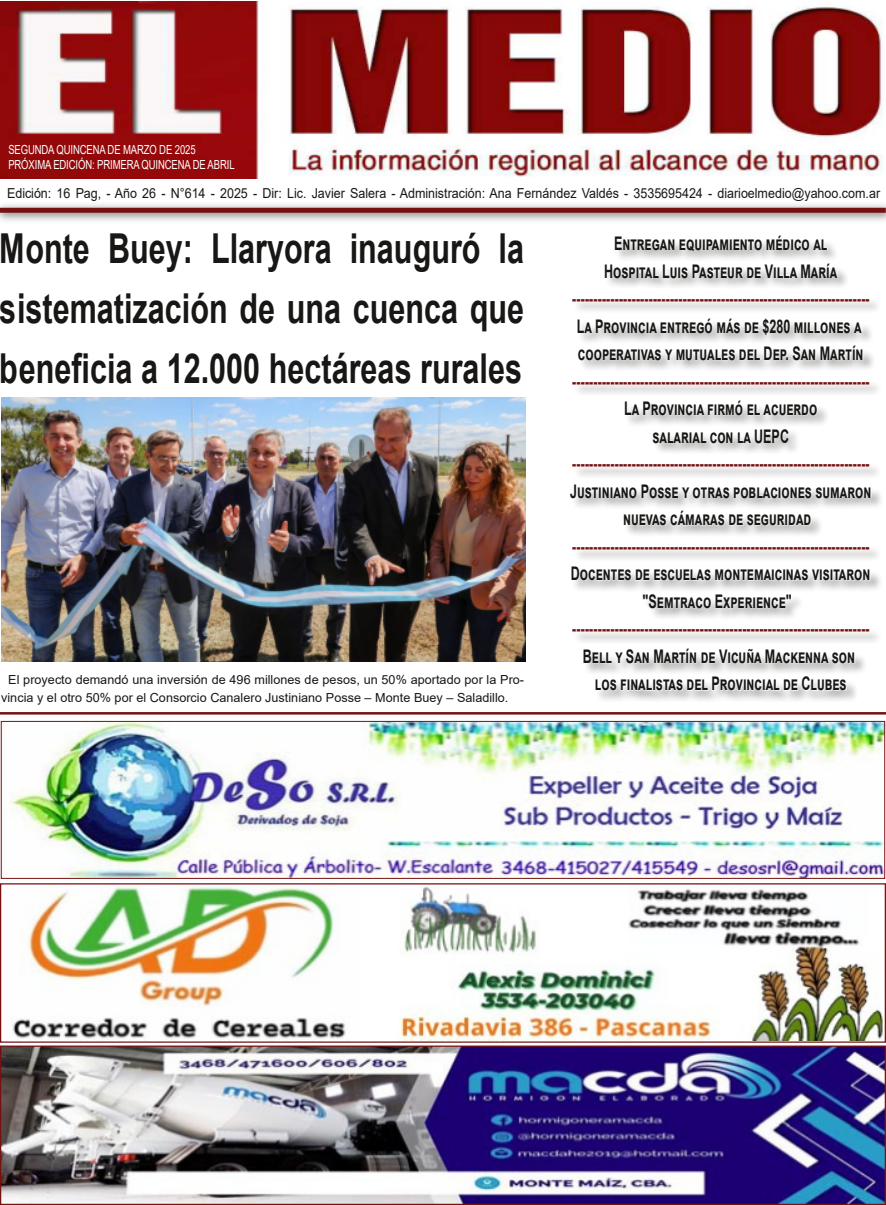
<style>
.page{position:relative;width:886px;height:1205px;background:#fff}
.page>*{position:absolute;margin:0;border:0;box-sizing:border-box;transform-origin:0 0}
.t1{font:700 41.25px/60px "Arial";color:#181715;text-align:justify;scale:.74 1}
.t2{font:700 18.75px/27.5px "Arial";color:#181715;text-align:center;scale:.67 1}
.t3{font:700 18.75px "Arial";color:#761112;scale:.68 1}
.t4{font:13.75px "Arial";color:#181715;scale:.91 1}
.t5{font:12.5px/18px "Arial";letter-spacing:.005em;color:#181715}
.t6{font:12.5px/15px "Arial";letter-spacing:-.01em;color:#fff;scale:.76 1}
</style>
<div class="page">
<img style="left:0;top:1px;width:883px;height:177px">
<div style="left:0;top:208px;width:886px;height:5px;background:#761112"></div>
<img style="left:2px;top:1047px;width:882px;height:156px">
<div style="left:0;top:1045px;width:886px;height:160px;border:1px solid #761112"></div>
<img style="left:12px;top:885px;width:872px;height:155px">
<div style="left:0;top:883px;width:886px;height:159px;border:1px solid #761112"></div>
<hr style="left:0;top:712px;width:886px;height:2px;background:#761112">
<img style="left:11px;top:723px;width:872px;height:153px">
<div style="left:1px;top:721px;width:884px;height:157px;border:1px solid #761112"></div>
<img style="left:1px;top:397px;width:524px;height:264px">
<div style="left:550px;top:236px;width:336px;height:480px;background:#181715;opacity:.5"></div>
<p class="t6" style="left:8px;top:142px;width:299px">SEGUNDA QUINCENA DE MARZO DE 2025<br>PRÓXIMA EDICIÓN: PRIMERA QUINCENA DE ABRIL</p>
<p class="t4" style="left:7px;top:186px;width:961px">Edición: 16 Pag, - Año 26 - N°614 - 2025 - Dir: Lic. Javier Salera - Administración: Ana Fernández Valdés - 3535695424 - diarioelmedio@yahoo.com.ar</p>
<h1 class="t1" style="left:0;top:219px;width:710px">Monte Buey: Llaryora inauguró la sistematización de una cuenca que beneficia a 12.000 hectáreas rurales</h1>
<p class="t2" style="left:604px;top:230px;width:349px">Entregan equipamiento médico al<br>Hospital Luis Pasteur de Villa María</p>
<p class="t3" style="left:572px;top:288px;width:439px">----------------------------------------------------------------------</p>
<p class="t2" style="left:577px;top:312px;width:429px;text-align:left">La Provincia entregó más de $280 millones a cooperativas y mutuales del Dep. San Martín</p>
<p class="t3" style="left:572px;top:371px;width:439px">----------------------------------------------------------------------</p>
<p class="t2" style="left:624px;top:395px;width:290px">La Provincia firmó el acuerdo salarial con la UEPC</p>
<p class="t3" style="left:572px;top:453px;width:439px">----------------------------------------------------------------------</p>
<p class="t2" style="left:570px;top:477px;width:451px">Justiniano Posse y otras poblaciones sumaron nuevas cámaras de seguridad</p>
<p class="t3" style="left:572px;top:536px;width:439px">----------------------------------------------------------------------</p>
<p class="t2" style="left:571px;top:560px;width:449px">Docentes de escuelas montemaicinas visitaron "Semtraco Experience"</p>
<p class="t3" style="left:572px;top:618px;width:439px">----------------------------------------------------------------------</p>
<p class="t2" style="left:583px;top:642px;width:408px">Bell y San Martín de Vicuña Mackenna son los finalistas del Provincial de Clubes</p>
<p class="t5" style="left:1px;top:671px;width:524px;text-indent:7px">El proyecto demandó una inversión de 496 millones de pesos, un 50% aportado por la Pro&shy;vincia y el otro 50% por el Consorcio Canalero Justiniano Posse – Monte Buey – Saladillo.</p>
</div>
